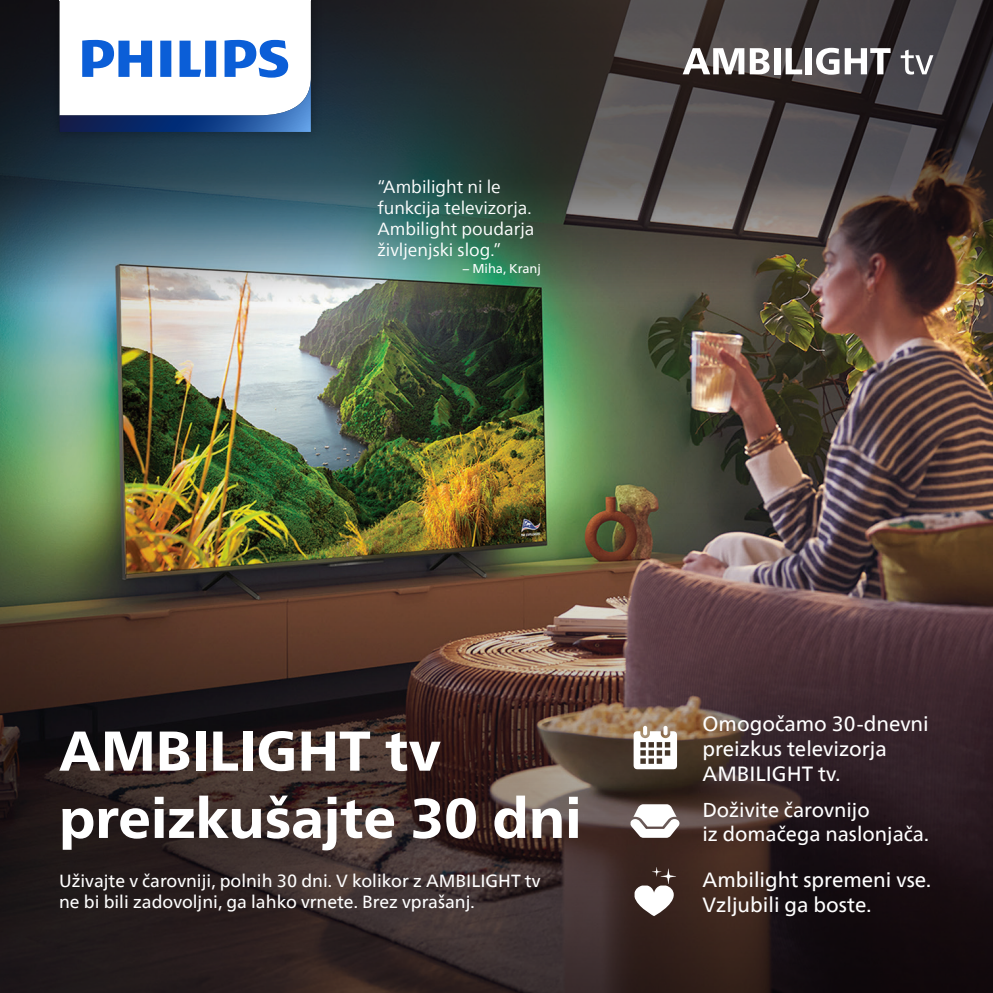
<style>
.page{position:relative;width:993px;height:993px;background:#fff}
.page>*{position:absolute;margin:0;border:0;box-sizing:border-box;transform-origin:0 0}
.t1{font:800 56px/67.2px "Neue Frutiger World";color:#fff}
.t2{font:20.47px/24.5px "Neue Frutiger World";color:#fff}
.t3{font:19.95px/24px "Neue Frutiger World";color:#fff}
.t4{font:17.5px/21px "Neue Frutiger World";color:#fff}
.t5{font:17.5px/21px "Neue Frutiger World";color:#fff}
.t6{font:12.78px "Neue Frutiger World";color:#fff}
</style>
<div class="page">
<img style="left:0;top:309px;width:992px;height:168px">
<img style="left:0;top:477px;width:992px;height:515px">
<img style="left:0;top:0;width:992px;height:309px">
<svg style="left:643px;top:725px;width:4px;height:10px"></svg>
<svg style="left:663px;top:725px;width:4px;height:10px"></svg>
<svg style="left:633px;top:731px;width:43px;height:38px"></svg>
<svg style="left:630px;top:804px;width:50px;height:33px"></svg>
<svg style="left:634px;top:866px;width:42px;height:49px"></svg>
<svg style="left:682px;top:48px;width:87px;height:26px"></svg>
<div style="left:773px;top:48px;width:7px;height:26px;background:#fff"></div>
<svg style="left:785px;top:48px;width:16px;height:26px"></svg>
<div style="left:805px;top:48px;width:6px;height:26px;background:#fff"></div>
<svg style="left:815px;top:48px;width:75px;height:27px"></svg>
<svg style="left:900px;top:50px;width:33px;height:25px"></svg>
<div style="left:48px;top:0;width:274px;height:143px;background:#231f20;opacity:.35"></div>
<div style="left:58px;top:0;width:253px;height:135px;background:#231f20;opacity:.35"></div>
<svg style="left:60px;top:0;width:251px;height:132px"></svg>
<p class="t5" style="left:377px;top:176px;width:158px">“Ambilight ni le funkcija televizorja.<br>Ambilight poudarja življenjski slog.”</p>
<p class="t6" style="left:463px;top:258px;width:80px">– Miha, Kranj</p>
<h1 class="t1" style="left:59px;top:717px;width:524px">AMBILIGHT tv preizkušajte 30 dni</h1>
<p class="t4" style="left:59px;top:870px;width:482px">Uživajte v čarovniji, polnih 30 dni. V kolikor z AMBILIGHT tv ne bi bili zadovoljni, ga lahko vrnete. Brez vprašanj.</p>
<p class="t2" style="left:702px;top:712px;width:228px">Omogočamo 30-dnevni preizkus televizorja<br>AMBILIGHT tv.</p>
<p class="t3" style="left:702px;top:798px;width:228px">Doživite čarovnijo<br>iz domačega naslonjača.</p>
<p class="t2" style="left:702px;top:867px;width:230px">Ambilight spremeni vse.<br>Vzljubili ga boste.</p>
</div>
